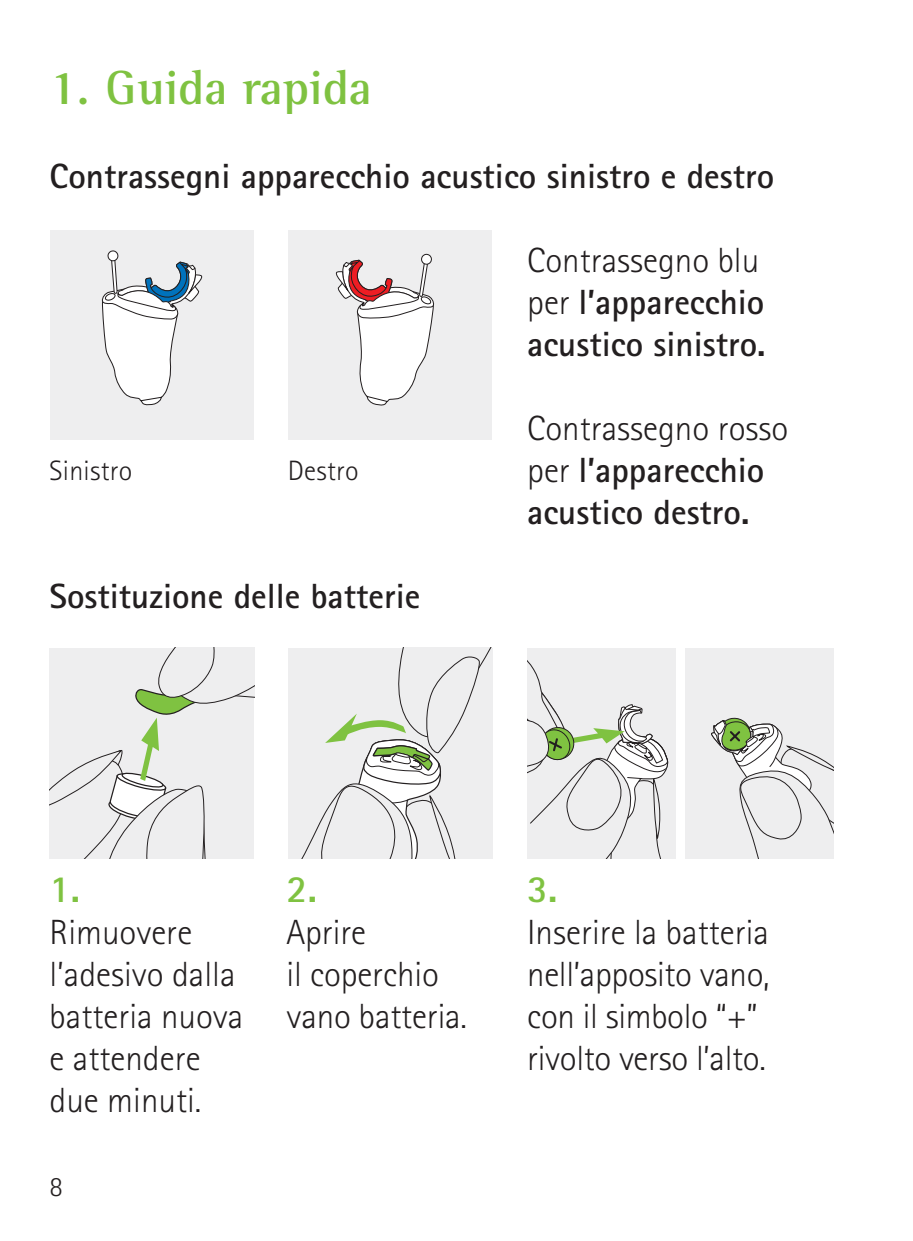
<style>
.page{position:relative;width:913px;height:1241px;background:#fff}
.page>*{position:absolute;margin:0;border:0;box-sizing:border-box;transform-origin:0 0}
.t1{font:700 49px "Rotis Semi Serif Pro";color:#7fc241}
.t2{font:700 38.5px "Rotis Sans Serif Pro";color:#7fc241}
.t3{font:700 35px/42px "Rotis Sans Serif Pro";color:#231f20}
.t4{font:300 35px/42px "Rotis Sans Serif Pro";letter-spacing:-.005em;color:#231f20}
.t5{font:300 28px "Rotis Sans Serif Pro";letter-spacing:.01em;color:#231f20}
.s1{font-weight:300}
</style>
<div class="page">
<div style="left:288px;top:230px;width:204px;height:209px;background:#eeeeef"></div>
<svg style="left:421px;top:254px;width:11px;height:10px"></svg>
<div style="left:421px;top:253px;width:11px;height:12px;border:1px solid #231f20;border-radius:50%"></div>
<svg style="left:335px;top:259px;width:99px;height:147px"></svg>
<div style="left:50px;top:230px;width:204px;height:209px;background:#eeeeef"></div>
<svg style="left:101px;top:250px;width:102px;height:156px"></svg>
<svg style="left:50px;top:648px;width:204px;height:209px;background:#e5e7e4"></svg>
<svg style="left:288px;top:647px;width:204px;height:210px;background:#e3e5e3"></svg>
<div style="left:527px;top:647px;width:149px;height:210px;background:#eeeeef"></div>
<svg style="left:527px;top:647px;width:141px;height:210px"></svg>
<div style="left:685px;top:647px;width:148px;height:210px;background:#eeeeef"></div>
<svg style="left:711px;top:717px;width:122px;height:140px"></svg>
<h1 class="t1" style="left:50px;top:57px;width:324px">1. Guida rapida</h1>
<p class="t3" style="left:50px;top:154px;width:726px">Contrassegni apparecchio acustico sinistro e destro</p>
<p class="t5" style="left:50px;top:454px;width:84px">Sinistro</p>
<p class="t5" style="left:288px;top:454px;width:72px">Destro</p>
<p class="t3" style="left:50px;top:574px;width:372px">Sostituzione delle batterie</p>
<p class="t3" style="left:527px;top:238px;width:240px"><span class="s1">Contrassegno blu per</span> l’apparecchio acustico sinistro.</p>
<p class="t3" style="left:527px;top:406px;width:263px"><span class="s1">Contrassegno rosso per</span> l’apparecchio acustico destro.</p>
<p class="t2" style="left:50px;top:864px;width:32px">1.</p>
<p class="t4" style="left:50px;top:911px;width:195px">Rimuovere l’adesivo dalla batteria nuova e attendere due minuti.</p>
<p class="t5" style="left:50px;top:1170px;width:15px">8</p>
<p class="t2" style="left:287px;top:864px;width:32px">2.</p>
<p class="t4" style="left:287px;top:911px;width:182px">Aprire<br>il coperchio vano batteria.</p>
<p class="t2" style="left:527px;top:864px;width:32px">3.</p>
<p class="t4" style="left:527px;top:911px;width:244px">Inserire la batteria nell’apposito vano, con il simbolo “+” rivolto verso l’alto.</p>
</div>
